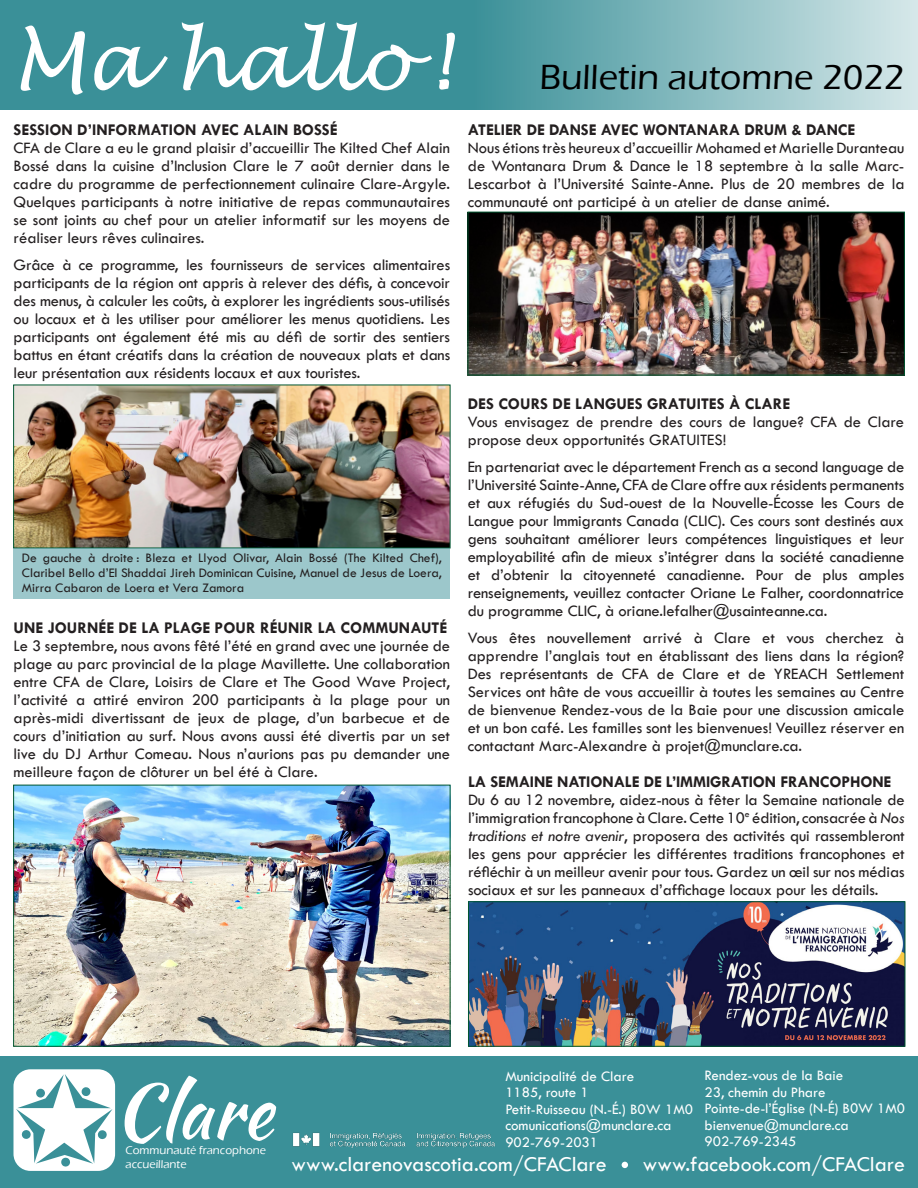
<style>
.page{position:relative;width:918px;height:1188px;background:#fff}
.page>*{position:absolute;margin:0;border:0;box-sizing:border-box;transform-origin:0 0}
.t1{font:italic 78.6px "Lucida Handwriting";color:#fff}
.t2{font:75.15px "Kaushan Script";color:#fff}
.t3{font:500 36px "Eras ITC";color:#000}
.t4{font:21.9px "Tw Cen";color:#fff}
.t5{font:16.5px/18px "Tw Cen";color:#231f20;text-align:justify}
.t6{font:700 16.5px "Tw Cen";color:#231f20}
.t7{font:15px/16.5px "Tw Cen";color:#fff}
.t8{font:13.5px/15px "Tw Cen";color:#231f20;text-align:justify}
.t9{font:500 11.55px "Eras ITC";color:#fff}
.s1{font-style:italic}
</style>
<div class="page">
<svg style="left:0;top:0;width:918px;height:110px;background:#60a5ab"></svg>
<div style="left:0;top:1057px;width:918px;height:131px;background:#3a9098"></div>
<svg style="left:13px;top:1069px;width:102px;height:102px"></svg>
<svg style="left:622px;top:1162px;width:6px;height:6px"></svg>
<img style="left:470px;top:904px;width:433px;height:140px">
<div style="left:468px;top:902px;width:437px;height:144px;border:1px solid #005630"></div>
<img style="left:15px;top:387px;width:433px;height:159px">
<div style="left:13px;top:385px;width:437px;height:163px;border:1px solid #005630"></div>
<img style="left:15px;top:787px;width:433px;height:257px">
<div style="left:13px;top:785px;width:437px;height:261px;border:1px solid #005630"></div>
<div style="left:13px;top:548px;width:437px;height:51px;background:#9cc7cb"></div>
<img style="left:470px;top:214px;width:433px;height:159px">
<div style="left:468px;top:212px;width:437px;height:163px;border:1px solid #005630"></div>
<img style="left:293px;top:1133px;width:202px;height:15px">
<p class="t1" style="left:11px;top:14px;width:442px">Ma hallo!</p>
<p class="t6" style="left:14px;top:119px;width:326px">SESSION D’INFORMATION AVEC ALAIN BOSSÉ</p>
<p class="t5" style="left:14px;top:138px;width:438px">CFA de Clare a eu le grand plaisir d’accueillir The Kilted Chef Alain Bossé dans la cuisine d’Inclusion Clare le 7 août dernier dans le cadre du programme de perfectionnement culinaire Clare-Argyle.<br>Quelques participants à notre initiative de repas communautaires se sont joints au chef pour un atelier informatif sur les moyens de réaliser leurs rêves culinaires.</p>
<p class="t5" style="left:14px;top:255px;width:438px">Grâce à ce programme, les fournisseurs de services alimentaires participants de la région ont appris à relever des défis, à concevoir des menus, à calculer les coûts, à explorer les ingrédients sous-utilisés ou locaux et à les utiliser pour améliorer les menus quotidiens. Les participants ont également été mis au défi de sortir des sentiers battus en étant créatifs dans la création de nouveaux plats et dans leur présentation aux résidents locaux et aux touristes.</p>
<p class="t8" style="left:22px;top:550px;width:421px">De gauche à droite : Bleza et Llyod Olivar, Alain Bossé (The Kilted Chef), Claribel Bello d’El Shaddai Jireh Dominican Cuisine, Manuel de Jesus de Loera, Mirra Cabaron de Loera et Vera Zamora</p>
<p class="t6" style="left:14px;top:618px;width:435px">UNE JOURNÉE DE LA PLAGE POUR RÉUNIR LA COMMUNAUTÉ</p>
<p class="t5" style="left:14px;top:637px;width:438px">Le 3 septembre, nous avons fêté l’été en grand avec une journée de plage au parc provincial de la plage Mavillette. Une collaboration entre CFA de Clare, Loisirs de Clare et The Good Wave Project, l’activité a attiré environ 200 participants à la plage pour un après-midi divertissant de jeux de plage, d’un barbecue et de cours d’initiation au surf. Nous avons aussi été divertis par un set live du DJ Arthur Comeau. Nous n’aurions pas pu demander une meilleure façon de clôturer un bel été à Clare.</p>
<p class="t3" style="left:539px;top:57px;width:367px">Bulletin automne 2022</p>
<p class="t6" style="left:468px;top:119px;width:389px">ATELIER DE DANSE AVEC WONTANARA DRUM &amp; DANCE</p>
<p class="t5" style="left:468px;top:138px;width:438px">Nous étions très heureux d’accueillir Mohamed et Marielle Duranteau de Wontanara Drum &amp; Dance le 18 septembre à la salle Marc-Lescarbot à l’Université Sainte-Anne. Plus de 20 membres de la communauté ont participé à un atelier de danse animé.</p>
<p class="t6" style="left:468px;top:394px;width:324px">DES COURS DE LANGUES GRATUITES À CLARE</p>
<p class="t5" style="left:468px;top:412px;width:438px">Vous envisagez de prendre des cours de langue? CFA de Clare propose deux opportunités GRATUITES!</p>
<p class="t5" style="left:468px;top:457px;width:438px">En partenariat avec le département French as a second language de l’Université Sainte-Anne, CFA de Clare offre aux résidents permanents et aux réfugiés du Sud-ouest de la Nouvelle-Écosse les Cours de Langue pour Immigrants Canada (CLIC). Ces cours sont destinés aux gens souhaitant améliorer leurs compétences linguistiques et leur employabilité afin de mieux s’intégrer dans la société canadienne et d’obtenir la citoyenneté canadienne. Pour de plus amples renseignements, veuillez contacter Oriane Le Falher, coordonnatrice du programme CLIC, à oriane.lefalher@usainteanne.ca.</p>
<p class="t5" style="left:468px;top:628px;width:438px">Vous êtes nouvellement arrivé à Clare et vous cherchez à apprendre l’anglais tout en établissant des liens dans la région?<br>Des représentants de CFA de Clare et de YREACH Settlement Services ont hâte de vous accueillir à toutes les semaines au Centre de bienvenue Rendez-vous de la Baie pour une discussion amicale et un bon café. Les familles sont les bienvenues! Veuillez réserver en contactant Marc-Alexandre à projet@munclare.ca.</p>
<p class="t6" style="left:468px;top:772px;width:425px">LA SEMAINE NATIONALE DE L’IMMIGRATION FRANCOPHONE</p>
<p class="t5" style="left:468px;top:790px;width:438px">Du 6 au 12 novembre, aidez-nous à fêter la Semaine nationale de l’immigration francophone à Clare. Cette 10<sup>e</sup> édition, consacrée à <span class="s1">Nos traditions et notre avenir</span>, proposera des activités qui rassembleront les gens pour apprécier les différentes traditions francophones et réfléchir à un meilleur avenir pour tous. Gardez un œil sur nos médias sociaux et sur les panneaux d’affichage locaux pour les détails.</p>
<p class="t2" style="left:114px;top:1057px;width:160px">Clare</p>
<p class="t9" style="left:126px;top:1144px;width:142px">Communauté francophone</p>
<p class="t9" style="left:126px;top:1158px;width:63px">accueillante</p>
<p class="t7" style="left:705px;top:1067px;width:202px">Rendez-vous de la Baie<br>23, chemin du Phare<br>Pointe-de-l’Église (N-É) B0W 1M0 bienvenue@munclare.ca<br>902-769-2345</p>
<p class="t7" style="left:505px;top:1068px;width:189px">Municipalité de Clare<br>1185, route 1<br>Petit-Ruisseau (N.-É.) B0W 1M0 comunications@munclare.ca<br>902-769-2031</p>
<p class="t4" style="left:292px;top:1151px;width:317px">www.clarenovascotia.com/CFAClare</p>
<p class="t4" style="left:643px;top:1151px;width:264px">www.facebook.com/CFAClare</p>
</div>
